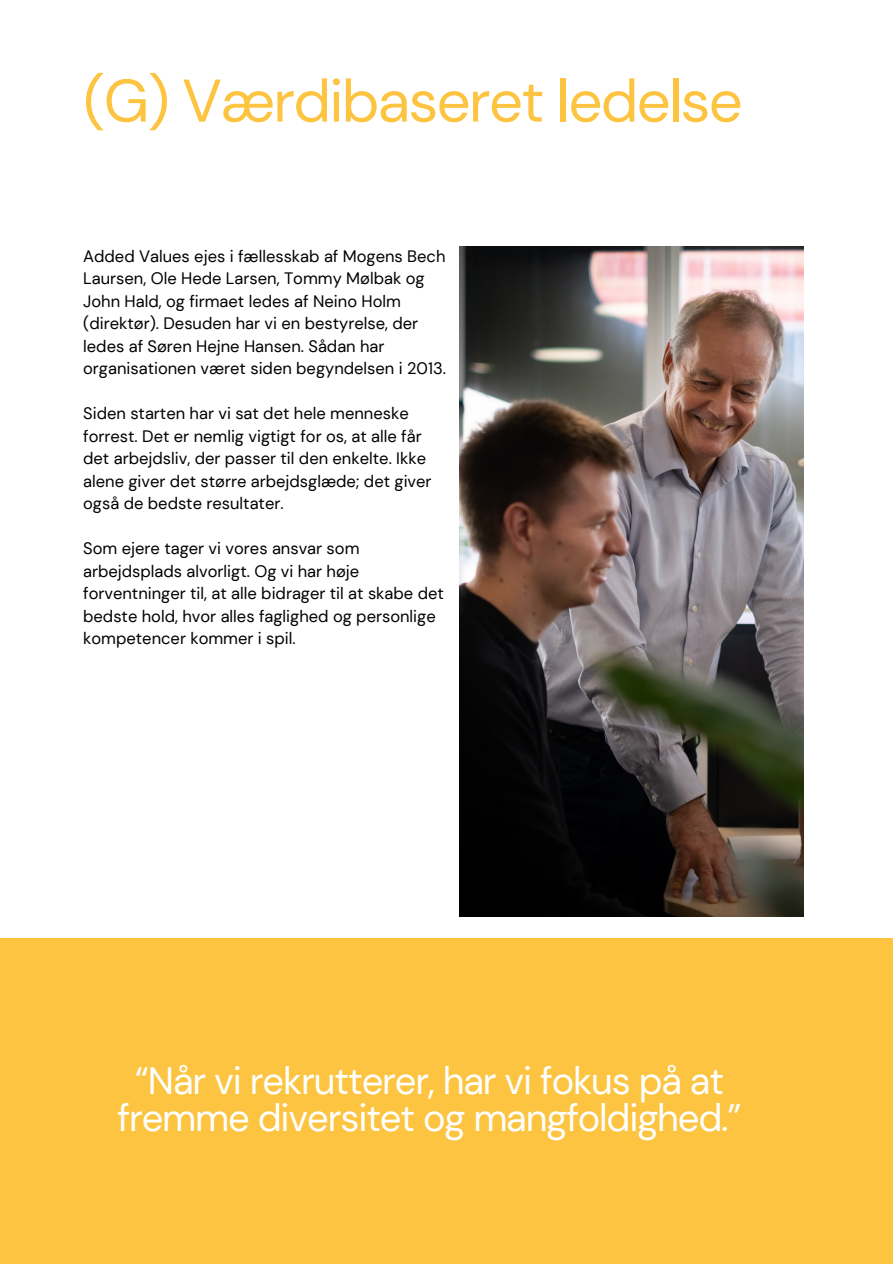
<style>
.page{position:relative;width:893px;height:1264px;background:#fff}
.page>*{position:absolute;margin:0;border:0;box-sizing:border-box;transform-origin:0 0}
.t1{font:60px "DM Sans";letter-spacing:-.03em;color:#fcc440}
.t2{font:38.1px/37.2px "DM Sans";letter-spacing:-.03em;color:#fff;text-align:center}
.t3{font:16.5px/22.5px "DM Sans";color:#000}
</style>
<div class="page">
<img style="left:459px;top:246px;width:344px;height:670px">
<div style="left:0;top:938px;width:892px;height:325px;background:#fcc440"></div>
<h1 class="t1" style="left:83px;top:62px;width:661px">(G) Værdibaseret ledelse</h1>
<p class="t3" style="left:83px;top:245px;width:364px">Added Values ejes i fællesskab af Mogens Bech Laursen, Ole Hede Larsen, Tommy Mølbak og John Hald, og firmaet ledes af Neino Holm (direktør). Desuden har vi en bestyrelse, der ledes af Søren Hejne Hansen. Sådan har organisationen været siden begyndelsen i 2013.</p>
<p class="t3" style="left:83px;top:402px;width:350px">Siden starten har vi sat det hele menneske forrest. Det er nemlig vigtigt for os, at alle får det arbejdsliv, der passer til den enkelte. Ikke alene giver det større arbejdsglæde; det giver også de bedste resultater.</p>
<p class="t3" style="left:83px;top:537px;width:362px">Som ejere tager vi vores ansvar som arbejdsplads alvorligt. Og vi har høje forventninger til, at alle bidrager til at skabe det bedste hold, hvor alles faglighed og personlige kompetencer kommer i spil.</p>
<h2 class="t2" style="left:117px;top:1062px;width:625px">“Når vi rekrutterer, har vi fokus på at fremme diversitet og mangfoldighed.”</h2>
</div>
